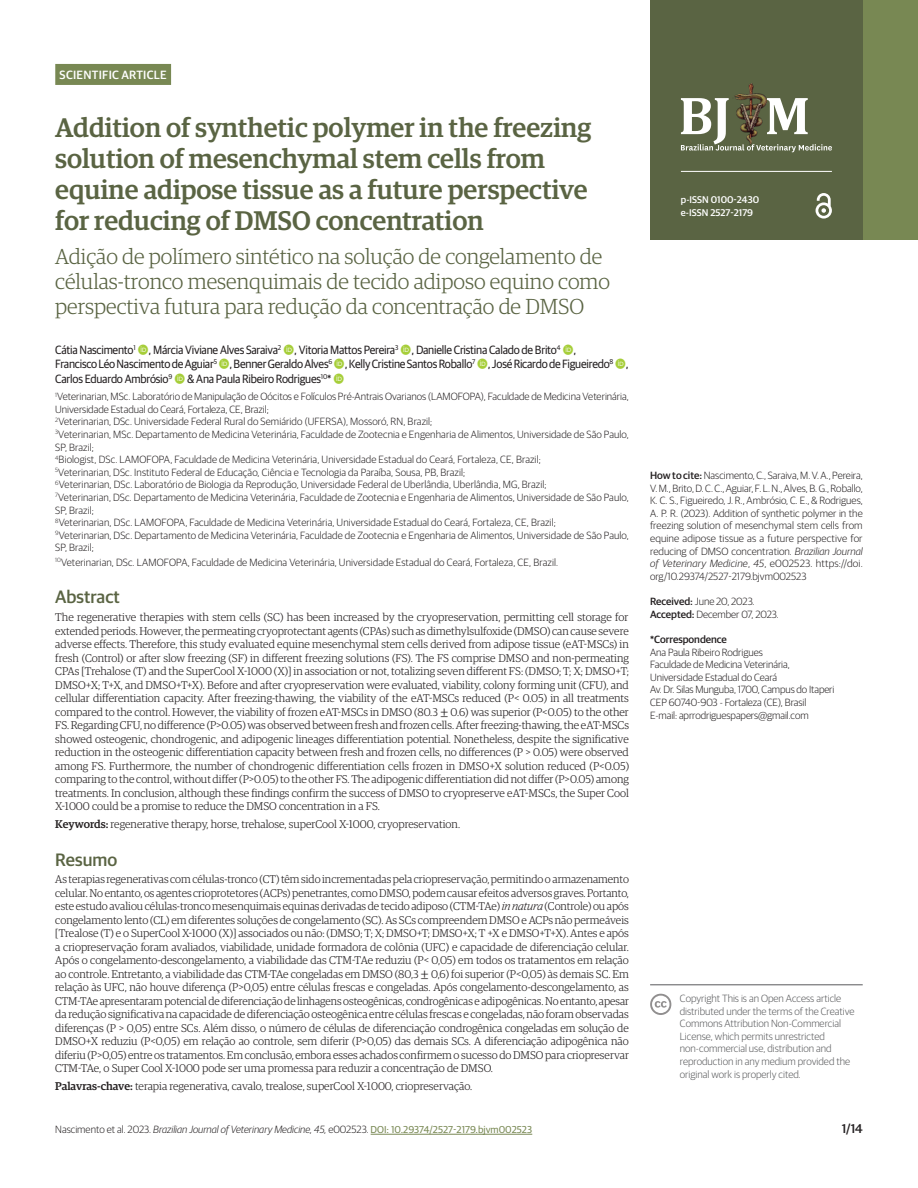
<style>
.page{position:relative;width:918px;height:1188px;background:#fff}
.page>*{position:absolute;margin:0;border:0;box-sizing:border-box;transform-origin:0 0}
.ArticleTitle{font:500 27px/31px "Guardian Egyptian";color:#5a6443}
.ArticleTitle-Trans1{font:300 21.75px/25px "Guardian Egyptian";color:#5a6443}
.AbstractTitle{font:500 18px "Guardian Sans";color:#5a6443}
.AbstractTitle-Trans1{font:500 18px "Guardian Sans";color:#5a6443}
.t1{font:500 12.75px "Guardian Sans";color:#231f20}
.Authors{font:12px/14.9px "Guardian Sans";letter-spacing:-.02em;color:#231f20;scale:.95 1}
.t2{font:500 12px "Guardian Sans";letter-spacing:.02em;color:#fff}
.Abstract{font:300 11.25px/13.5px "Guardian Egyptian";color:#231f20;text-align:justify}
.Abstract-Trans1{font:300 11.25px/13.5px "Guardian Egyptian";color:#231f20;text-align:justify}
.Keywords-Trans1{font:300 11.25px "Guardian Egyptian";color:#231f20}
.Keywords{font:300 11.25px "Guardian Egyptian";color:#231f20}
.Affiliations{font:300 10.5px/12.6px "Guardian Sans";letter-spacing:.01em;color:#231f20}
.HowToCite{font:300 10.5px/12.6px "Guardian Sans";color:#231f20;text-align:justify}
.LicenseParaAlt{font:300 10.5px/12.6px "Guardian Sans";color:#58595b}
.Correspondence{font:300 10.5px/12.6px "Guardian Sans";letter-spacing:-.005em;color:#231f20}
.t3{font:italic 300 10.5px "Guardian Sans";color:#231f20}
.History{font:300 10.5px "Guardian Sans";letter-spacing:-.005em;color:#231f20}
.t4{font:500 9.75px/12.6px "Guardian Sans";color:#fff}
.s1{font-family:"Cambria Math";font-weight:400}
.s2{font-weight:500}
.s3{font-style:italic}
.s4{font-style:normal}
.s5{font-weight:400;font-style:normal;font-size:10.05px;color:#788853}
</style>
<div class="page">
<hr style="left:371px;top:1134px;width:161px;height:1px;background:#788853">
<div style="left:857px;top:0;width:61px;height:240px;background:#788853"></div>
<div style="left:650px;top:0;width:213px;height:240px;background:#5a6443"></div>
<svg style="left:816px;top:193px;width:16px;height:26px"></svg>
<hr style="left:681px;top:171px;width:151px;height:1px;background:#fff">
<img style="left:734px;top:84px;width:32px;height:14px">
<svg style="left:681px;top:98px;width:151px;height:54px"></svg>
<svg style="left:650px;top:994px;width:21px;height:21px"></svg>
<div style="left:55px;top:64px;width:116px;height:21px;background:#788853"></div>
<hr style="left:650px;top:985px;width:213px;height:1px;background:#58595b">
<p class="t2" style="left:60px;top:66px;width:109px">Scientific Article</p>
<p class="ArticleTitle" style="left:55px;top:110px;width:537px">Addition of synthetic polymer in the freezing solution of mesenchymal stem cells from equine adipose tissue as a future perspective for reducing of DMSO concentration</p>
<p class="ArticleTitle-Trans1" style="left:55px;top:242px;width:556px">Adição de polímero sintético na solução de congelamento de células-tronco mesenquimais de tecido adiposo equino como perspectiva futura para redução da concentração de DMSO</p>
<p class="Authors" style="left:55px;top:341px;width:605px">Cátia Nascimento<sup>1</sup> , Márcia Viviane Alves Saraiva<sup>2</sup> , Vitoria Mattos Pereira<sup>3</sup> , Danielle Cristina Calado de Brito<sup>4</sup> ,<br>Francisco Léo Nascimento de Aguiar<sup>5</sup> , Benner Geraldo Alves<sup>6</sup> , Kelly Cristine Santos Roballo<sup>7</sup> , José Ricardo de Figueiredo<sup>8</sup> ,<br>Carlos Eduardo Ambrósio<sup>9</sup> &amp; Ana Paula Ribeiro Rodrigues<sup>10</sup>*</p>
<p class="Affiliations" style="left:55px;top:390px;width:575px"><sup>1</sup>Veterinarian, MSc. Laboratório de Manipulação de Oócitos e Folículos Pré-Antrais Ovarianos (LAMOFOPA), Faculdade de Medicina Veterinária,<br>Universidade Estadual do Ceará, Fortaleza, CE, Brazil;</p>
<p class="Affiliations" style="left:55px;top:415px;width:379px"><sup>2</sup>Veterinarian, DSc. Universidade Federal Rural do Semiárido (UFERSA), Mossoró, RN, Brazil;</p>
<p class="Affiliations" style="left:55px;top:427px;width:575px"><sup>3</sup>Veterinarian, MSc. Departamento de Medicina Veterinária, Faculdade de Zootecnia e Engenharia de Alimentos, Universidade de São Paulo,<br>SP, Brazil;</p>
<p class="Affiliations" style="left:55px;top:453px;width:487px"><sup>4</sup>Biologist, DSc. LAMOFOPA, Faculdade de Medicina Veterinária, Universidade Estadual do Ceará, Fortaleza, CE, Brazil;</p>
<p class="Affiliations" style="left:55px;top:465px;width:412px"><sup>5</sup>Veterinarian, DSc. Instituto Federal de Educação, Ciência e Tecnologia da Paraíba, Sousa, PB, Brazil;</p>
<p class="Affiliations" style="left:55px;top:478px;width:493px"><sup>6</sup>Veterinarian, DSc. Laboratório de Biologia da Reprodução, Universidade Federal de Uberlândia, Uberlândia, MG, Brazil;</p>
<p class="Affiliations" style="left:55px;top:490px;width:575px"><sup>7</sup>Veterinarian, DSc. Departamento de Medicina Veterinária, Faculdade de Zootecnia e Engenharia de Alimentos, Universidade de São Paulo,<br>SP, Brazil;</p>
<p class="Affiliations" style="left:55px;top:516px;width:502px"><sup>8</sup>Veterinarian, DSc. LAMOFOPA, Faculdade de Medicina Veterinária, Universidade Estadual do Ceará, Fortaleza, CE, Brazil;</p>
<p class="Affiliations" style="left:55px;top:528px;width:575px"><sup>9</sup>Veterinarian, DSc. Departamento de Medicina Veterinária, Faculdade de Zootecnia e Engenharia de Alimentos, Universidade de São Paulo,<br>SP, Brazil;</p>
<p class="Affiliations" style="left:55px;top:555px;width:504px"><sup>10</sup>Veterinarian, DSc. LAMOFOPA, Faculdade de Medicina Veterinária, Universidade Estadual do Ceará, Fortaleza, CE, Brazil.</p>
<p class="AbstractTitle" style="left:55px;top:584px;width:66px">Abstract</p>
<p class="Abstract" style="left:55px;top:610px;width:575px">The regenerative therapies with stem cells (SC) has been increased by the cryopreservation, permitting cell storage for extended periods. However, the permeating cryoprotectant agents (CPAs) such as dimethylsulfoxide (DMSO) can cause severe adverse effects. Therefore, this study evaluated equine mesenchymal stem cells derived from adipose tissue (eAT-MSCs) in fresh (Control) or after slow freezing (SF) in different freezing solutions (FS). The FS comprise DMSO and non-permeating CPAs [Trehalose (T) and the SuperCool X-1000 (X)] in association or not, totalizing seven different FS: (DMSO; T; X; DMSO+T; DMSO+X; T+X, and DMSO+T+X). Before and after cryopreservation were evaluated, viability, colony forming unit (CFU), and cellular differentiation capacity. After freezing-thawing, the viability of the eAT-MSCs reduced (P&lt; 0.05) in all treatments compared to the control. However, the viability of frozen eAT-MSCs in DMSO (80.3 <span class="s1">±</span> 0.6) was superior (P&lt;0.05) to the other FS. Regarding CFU, no difference (P&gt;0.05) was observed between fresh and frozen cells. After freezing-thawing, the eAT-MSCs showed osteogenic, chondrogenic, and adipogenic lineages differentiation potential. Nonetheless, despite the significative reduction in the osteogenic differentiation capacity between fresh and frozen cells, no differences (P &gt; 0.05) were observed among FS. Furthermore, the number of chondrogenic differentiation cells frozen in DMSO+X solution reduced (P&lt;0.05) comparing to the control, without differ (P&gt;0.05) to the other FS. The adipogenic differentiation did not differ (P&gt;0.05) among treatments. In conclusion, although these findings confirm the success of DMSO to cryopreserve eAT-MSCs, the Super Cool X-1000 could be a promise to reduce the DMSO concentration in a FS.</p>
<p class="Keywords" style="left:55px;top:817px;width:406px"><span class="s2">Keywords:</span> regenerative therapy, horse, trehalose, superCool X-1000, cryopreservation.</p>
<p class="AbstractTitle-Trans1" style="left:55px;top:846px;width:63px">Resumo</p>
<p class="Abstract-Trans1" style="left:55px;top:872px;width:575px">As terapias regenerativas com células-tronco (CT) têm sido incrementadas pela criopreservação, permitindo o armazenamento celular. No entanto, os agentes crioprotetores (ACPs) penetrantes, como DMSO, podem causar efeitos adversos graves. Portanto, este estudo avaliou células-tronco mesenquimais equinas derivadas de tecido adiposo (CTM-TAe) <span class="s3">in natura</span> (Controle) ou após congelamento lento (CL) em diferentes soluções de congelamento (SC). As SCs compreendem DMSO e ACPs não permeáveis [Trealose (T) e o SuperCool X-1000 (X)] associados ou não: (DMSO; T; X; DMSO+T; DMSO+X; T +X e DMSO+T+X). Antes e após a criopreservação foram avaliados, viabilidade, unidade formadora de colônia (UFC) e capacidade de diferenciação celular.<br>Após o congelamento-descongelamento, a viabilidade das CTM-TAe reduziu (P&lt; 0,05) em todos os tratamentos em relação ao controle. Entretanto, a viabilidade das CTM-TAe congeladas em DMSO (80,3 <span class="s1">±</span> 0,6) foi superior (P&lt;0,05) às demais SC. Em relação às UFC, não houve diferença (P&gt;0,05) entre células frescas e congeladas. Após congelamento-descongelamento, as CTM-TAe apresentaram potencial de diferenciação de linhagens osteogênicas, condrogênicas e adipogênicas. No entanto, apesar da redução significativa na capacidade de diferenciação osteogênica entre células frescas e congeladas, não foram observadas diferenças (P &gt; 0,05) entre SCs. Além disso, o número de células de diferenciação condrogênica congeladas em solução de DMSO+X reduziu (P&lt;0,05) em relação ao controle, sem diferir (P&gt;0,05) das demais SCs. A diferenciação adipogênica não diferiu (P&gt;0,05) entre os tratamentos. Em conclusão, embora esses achados confirmem o sucesso do DMSO para criopreservar CTM-TAe, o Super Cool X-1000 pode ser uma promessa para reduzir a concentração de DMSO.</p>
<p class="Keywords-Trans1" style="left:55px;top:1079px;width:419px"><span class="s2">Palavras-chave:</span> terapia regenerativa, cavalo, trealose, superCool X-1000, criopreservação.</p>
<p class="t4" style="left:681px;top:193px;width:80px">p-ISSN 0100-2430 e-ISSN 2527-2179</p>
<p class="HowToCite" style="left:650px;top:468px;width:214px"><span class="s2">How to cite:</span> Nascimento, C., Saraiva, M. V. A., Pereira, V. M., Brito, D. C. C., Aguiar, F. L. N., Alves, B. G., Roballo, K. C. S., Figueiredo, J. R., Ambrósio, C. E., &amp; Rodrigues, A. P. R. (2023). Addition of synthetic polymer in the freezing solution of mesenchymal stem cells from equine adipose tissue as a future perspective for reducing of DMSO concentration. <span class="s3">Brazilian Journal of Veterinary Medicine</span>, <span class="s3">45</span>, e002523. https://doi. org/10.29374/2527-2179.bjvm002523</p>
<p class="History" style="left:650px;top:594px;width:106px"><span class="s2">Received:</span> June 20, 2023.</p>
<p class="History" style="left:650px;top:607px;width:130px"><span class="s2">Accepted:</span> December 07, 2023.</p>
<p class="Correspondence" style="left:650px;top:632px;width:186px"><span class="s2">*Correspondence<br></span>Ana Paula Ribeiro Rodrigues<br>Faculdade de Medicina Veterinária, Universidade Estadual do Ceará<br>Av. Dr. Silas Munguba, 1700, Campus do Itaperi CEP 60740-903 - Fortaleza (CE), Brasil E-mail: aprrodriguespapers@gmail.com</p>
<p class="LicenseParaAlt" style="left:680px;top:991px;width:176px">Copyright This is an Open Access article distributed under the terms of the Creative Commons Attribution Non-Commercial License, which permits unrestricted non-commercial use, distribution and reproduction in any medium provided the original work is properly cited.</p>
<p class="t3" style="left:55px;top:1122px;width:479px"><span class="s4">Nascimento et al. 2023.</span> Brazilian Journal of Veterinary Medicine, 45, <span class="s4">e002523.</span> <span class="s5">DOI: 10.29374/2527-2179.bjvm002523</span></p>
<p class="t1" style="left:842px;top:1119px;width:23px">1/14</p>
</div>
